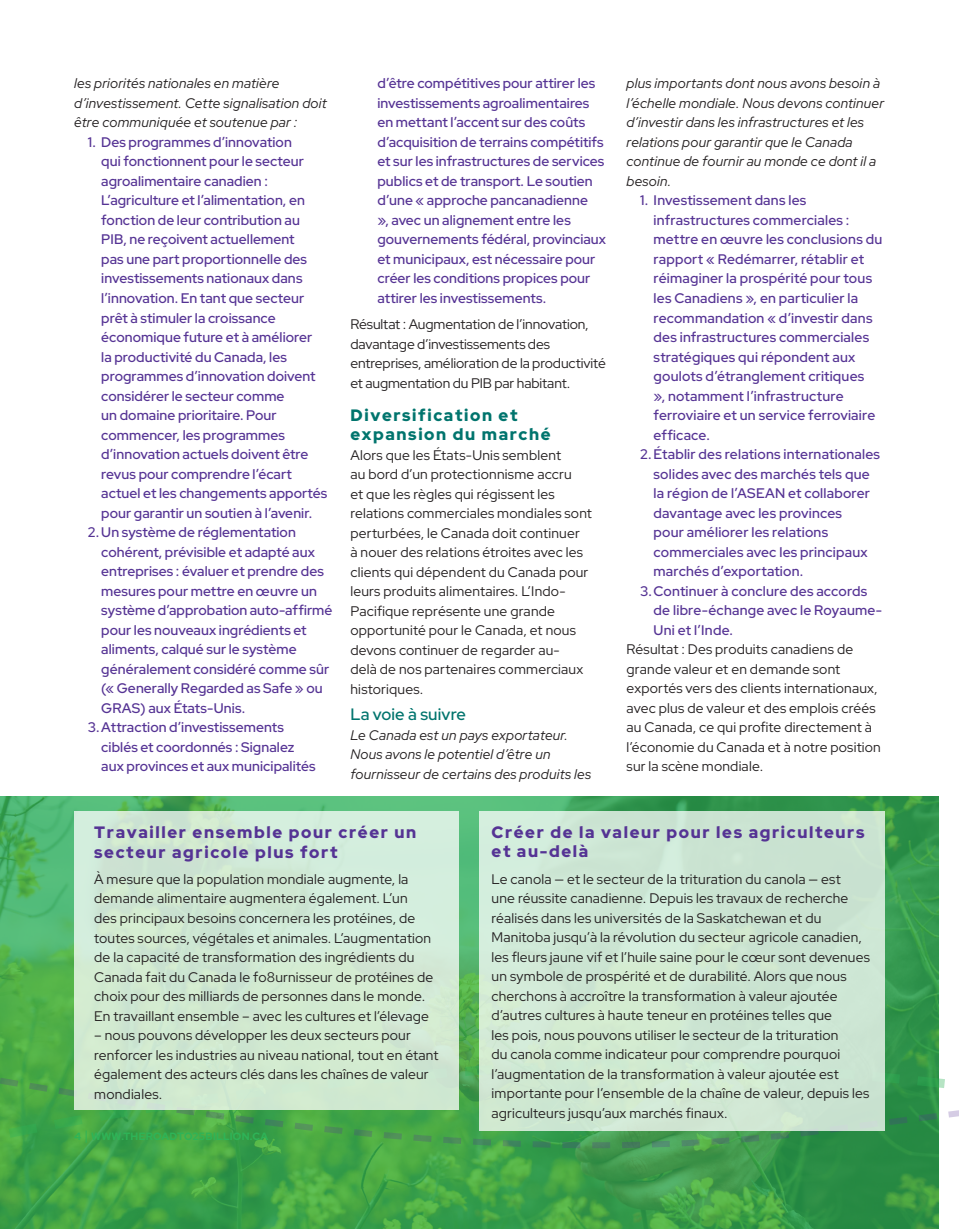
<style>
.page{position:relative;width:959px;height:1229px;background:#fff}
.page>*{position:absolute;margin:0;border:0;box-sizing:border-box;transform-origin:0 0}
.mini_sub{font:900 16.5px/19.5px "Red Hat Display";letter-spacing:.1em;color:#553394}
.mini_sub-2{font:900 16.5px/19.5px "Red Hat Display";letter-spacing:.1em;color:#00746d}
.body{font:600 16.5px "Red Hat Display";letter-spacing:.005em;color:#00746d}
.t1{font:600 13.8px/19.5px "Red Hat Display";letter-spacing:.005em;color:#553394}
.body-2{font:13.8px/19.5px "Red Hat Display";letter-spacing:.015em;color:#231f20}
.body-3{font:italic 13.8px/19.5px "Red Hat Display";letter-spacing:.015em;color:#231f20}
.body-4{font:13.8px/19.5px "Red Hat Display";letter-spacing:-.005em;color:#231f20}
.t2{font:700 10.5px "Red Hat Display";letter-spacing:.025em;color:#2eb458}
.s1{font-weight:400;font-size:13.5px}
</style>
<div class="page">
<svg style="left:0;top:796px;width:938px;height:432px;background:#42a653"></svg>
<svg style="left:0;top:1144px;width:939px;height:36px;background:#349645"></svg>
<svg style="left:0;top:1140px;width:801px;height:34px;background:#42a148"></svg>
<svg style="left:538px;top:1140px;width:401px;height:4px;background:#3a914e"></svg>
<svg style="left:0;top:1045px;width:958px;height:95px;background:#4aa551"></svg>
<div style="left:74px;top:811px;width:385px;height:298px;background:linear-gradient(to right,#cfe7d1,#d3ecd8)"></div>
<div style="left:479px;top:811px;width:405px;height:320px;background:#cee7d2"></div>
<p class="body-3" style="left:74px;top:73px;width:254px">les priorités nationales en matière d’investissement. Cette signalisation doit être communiquée et soutenue par :</p>
<p class="t1" style="left:101px;top:132px;width:227px;text-indent:-14px">1. Des programmes d’innovation<br>qui fonctionnent pour le secteur agroalimentaire canadien :<br>L’agriculture et l’alimentation, en fonction de leur contribution au<br>PIB, ne reçoivent actuellement<br>pas une part proportionnelle des investissements nationaux dans l’innovation. En tant que secteur prêt à stimuler la croissance économique future et à améliorer<br>la productivité du Canada, les programmes d’innovation doivent considérer le secteur comme<br>un domaine prioritaire. Pour commencer, les programmes d’innovation actuels doivent être revus pour comprendre l’écart actuel et les changements apportés pour garantir un soutien à l’avenir.</p>
<p class="t1" style="left:101px;top:522px;width:232px;text-indent:-14px">2. Un système de réglementation cohérent, prévisible et adapté aux entreprises : évaluer et prendre des mesures pour mettre en œuvre un système d’approbation auto-affirmé pour les nouveaux ingrédients et aliments, calqué sur le système généralement considéré comme sûr (« Generally Regarded as Safe » ou<br>GRAS) aux États-Unis.</p>
<p class="t1" style="left:101px;top:717px;width:216px;text-indent:-14px">3.Attraction d’investissements ciblés et coordonnés : Signalez aux provinces et aux municipalités</p>
<p class="t1" style="left:377px;top:73px;width:230px">d’être compétitives pour attirer les investissements agroalimentaires en mettant l’accent sur des coûts d’acquisition de terrains compétitifs et sur les infrastructures de services publics et de transport. Le soutien d’une « approche pancanadienne<br>», avec un alignement entre les gouvernements fédéral, provinciaux et municipaux, est nécessaire pour créer les conditions propices pour attirer les investissements.</p>
<p class="body-4" style="left:350px;top:314px;width:257px">Résultat : Augmentation de l’innovation, davantage d’investissements des entreprises, amélioration de la productivité et augmentation du PIB par habitant.</p>
<p class="mini_sub-2" style="left:350px;top:405px;width:202px">Diversification et expansion du marché</p>
<p class="body-2" style="left:350px;top:445px;width:243px">Alors que les États-Unis semblent<br>au bord d’un protectionnisme accru<br>et que les règles qui régissent les relations commerciales mondiales sont perturbées, le Canada doit continuer<br>à nouer des relations étroites avec les clients qui dépendent du Canada pour leurs produits alimentaires. L’Indo-Pacifique représente une grande opportunité pour le Canada, et nous devons continuer de regarder au-<br>delà de nos partenaires commerciaux historiques.</p>
<p class="body" style="left:350px;top:703px;width:117px">La voie à suivre</p>
<p class="body-3" style="left:350px;top:724px;width:242px">Le Canada est un pays exportateur.<br>Nous avons le potentiel d’être un fournisseur de certains des produits les</p>
<p class="body-3" style="left:626px;top:73px;width:259px">plus importants dont nous avons besoin à l’échelle mondiale. Nous devons continuer d’investir dans les infrastructures et les relations pour garantir que le Canada continue de fournir au monde ce dont il a besoin.</p>
<p class="t1" style="left:653px;top:190px;width:230px;text-indent:-14px">1. Investissement dans les infrastructures commerciales : mettre en œuvre les conclusions du rapport « Redémarrer, rétablir et réimaginer la prospérité pour tous les Canadiens », en particulier la recommandation « d’investir dans des infrastructures commerciales stratégiques qui répondent aux goulots d’étranglement critiques<br>», notamment l’infrastructure ferroviaire et un service ferroviaire efficace.</p>
<p class="t1" style="left:653px;top:444px;width:228px;text-indent:-14px">2.Établir des relations internationales solides avec des marchés tels que la région de l’ASEAN et collaborer davantage avec les provinces<br>pour améliorer les relations commerciales avec les principaux marchés d’exportation.</p>
<p class="t1" style="left:653px;top:580px;width:230px;text-indent:-14px">3.Continuer à conclure des accords de libre-échange avec le Royaume-<br>Uni et l’Inde.</p>
<p class="body-2" style="left:626px;top:639px;width:256px">Résultat : Des produits canadiens de grande valeur et en demande sont exportés vers des clients internationaux, avec plus de valeur et des emplois créés au Canada, ce qui profite directement à l’économie du Canada et à notre position sur la scène mondiale.</p>
<p class="mini_sub" style="left:94px;top:822px;width:323px">Travailler ensemble pour créer un secteur agricole plus fort</p>
<p class="body-2" style="left:94px;top:869px;width:340px">À mesure que la population mondiale augmente, la demande alimentaire augmentera également. L’un des principaux besoins concernera les protéines, de toutes sources, végétales et animales. L’augmentation de la capacité de transformation des ingrédients du Canada fait du Canada le fo8urnisseur de protéines de choix pour des milliards de personnes dans le monde.<br>En travaillant ensemble – avec les cultures et l’élevage</p>
<p class="body-2" style="left:94px;top:1025px;width:346px">– nous pouvons développer les deux secteurs pour renforcer les industries au niveau national, tout en étant également des acteurs clés dans les chaînes de valeur mondiales.</p>
<p class="t2" style="left:74px;top:1129px;width:195px">4 <span class="s1">|</span> WWW.THEROADTO25BILLION.CA</p>
<p class="mini_sub" style="left:491px;top:822px;width:374px">Créer de la valeur pour les agriculteurs et au-delà</p>
<p class="body-2" style="left:491px;top:868px;width:380px">Le canola — et le secteur de la trituration du canola — est<br>une réussite canadienne. Depuis les travaux de recherche réalisés dans les universités de la Saskatchewan et du Manitoba jusqu’à la révolution du secteur agricole canadien, les fleurs jaune vif et l’huile saine pour le cœur sont devenues un symbole de prospérité et de durabilité. Alors que nous cherchons à accroître la transformation à valeur ajoutée d’autres cultures à haute teneur en protéines telles que<br>les pois, nous pouvons utiliser le secteur de la trituration<br>du canola comme indicateur pour comprendre pourquoi l’augmentation de la transformation à valeur ajoutée est importante pour l’ensemble de la chaîne de valeur, depuis les agriculteurs jusqu’aux marchés finaux.</p>
</div>
